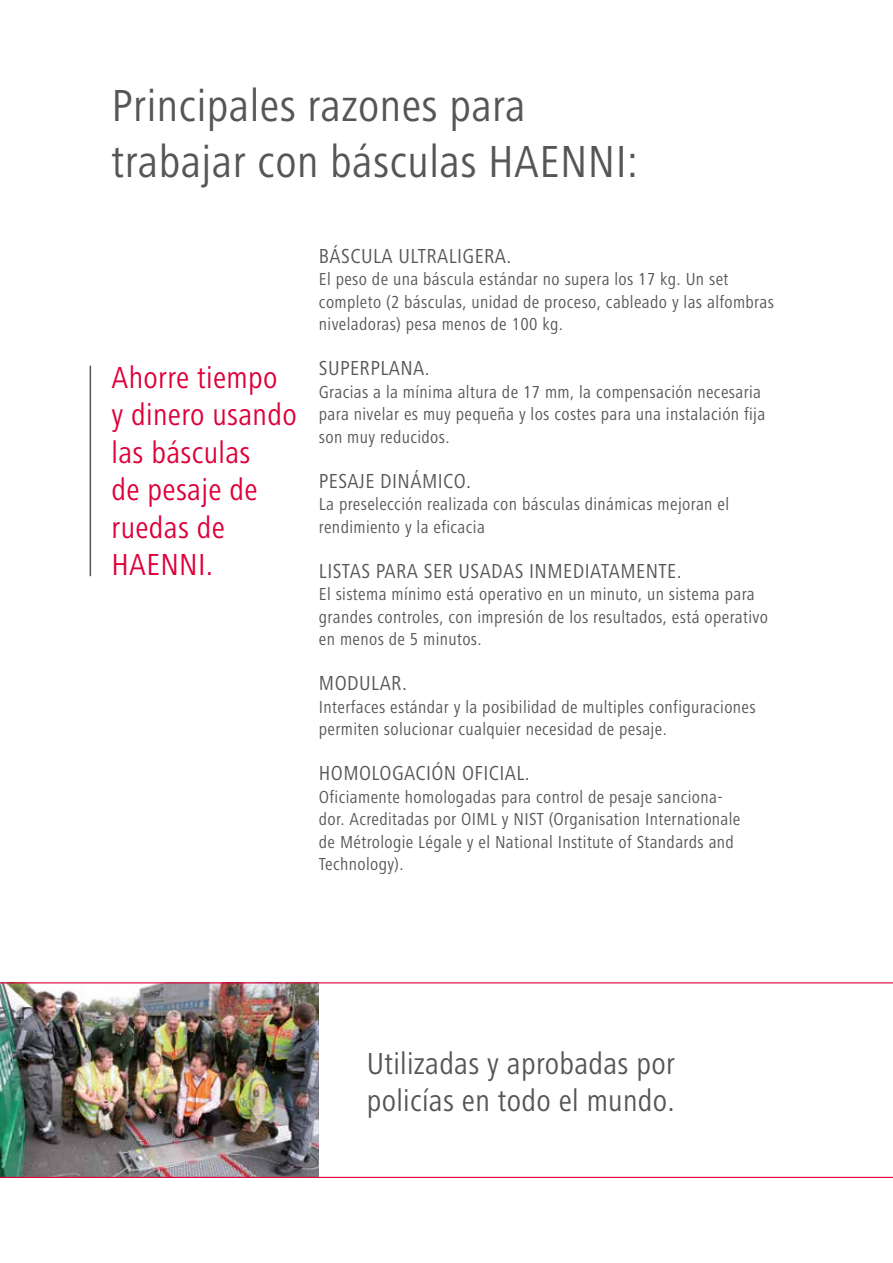
<style>
.page{position:relative;width:893px;height:1263px;background:#fff}
.page>*{position:absolute;margin:0;border:0;box-sizing:border-box;transform-origin:0 0}
.t1{font:condensed 46.5px/55.5px "Frutiger Next LT";letter-spacing:.01em;color:#565655}
.t2{font:condensed 31.5px/37.5px "Frutiger Next LT";letter-spacing:.01em;color:#dd0039}
.t3{font:condensed 31.5px/37.5px "Frutiger Next LT";letter-spacing:.01em;color:#565655}
.t4{font:condensed 21px "Frutiger Next LT";letter-spacing:.02em;color:#565655}
.t5{font:condensed 18px/22.5px "Frutiger Next LT";letter-spacing:.02em;color:#565655}
</style>
<div class="page">
<img style="left:0;top:983px;width:319px;height:194px">
<hr style="left:0;top:982px;width:893px;height:1px;background:#dd0039">
<hr style="left:0;top:1177px;width:893px;height:1px;background:#dd0039">
<hr style="left:90px;top:366px;width:1px;height:210px;background:#565655">
<h1 class="t1" style="left:112px;top:78px;width:528px">Principales razones para trabajar con básculas HAENNI:</h1>
<h2 class="t2" style="left:112px;top:359px;width:187px">Ahorre tiempo y dinero usando las básculas<br>de pesaje de ruedas de<br>HAENNI.</h2>
<p class="t4" style="left:319px;top:244px;width:194px">BÁSCULA ULTRALIGERA.</p>
<p class="t5" style="left:319px;top:268px;width:457px">El peso de una báscula estándar no supera los 17 kg. Un set completo (2 básculas, unidad de proceso, cableado y las alfombras niveladoras) pesa menos de 100 kg.</p>
<p class="t4" style="left:319px;top:357px;width:112px">SUPERPLANA.</p>
<p class="t5" style="left:319px;top:381px;width:448px">Gracias a la mínima altura de 17 mm, la compensación necesaria para nivelar es muy pequeña y los costes para una instalación fija son muy reducidos.</p>
<p class="t4" style="left:319px;top:469px;width:154px">PESAJE DINÁMICO.</p>
<p class="t5" style="left:319px;top:493px;width:412px">La preselección realizada con básculas dinámicas mejoran el rendimiento y la eficacia</p>
<p class="t4" style="left:319px;top:559px;width:364px">LISTAS PARA SER USADAS INMEDIATAMENTE.</p>
<p class="t5" style="left:319px;top:583px;width:450px">El sistema mínimo está operativo en un minuto, un sistema para grandes controles, con impresión de los resultados, está operativo en menos de 5 minutos.</p>
<p class="t4" style="left:319px;top:672px;width:89px">MODULAR.</p>
<p class="t5" style="left:319px;top:696px;width:438px">Interfaces estándar y la posibilidad de multiples configuraciones permiten solucionar cualquier necesidad de pesaje.</p>
<p class="t4" style="left:319px;top:762px;width:212px">HOMOLOGACIÓN OFICIAL.</p>
<p class="t5" style="left:319px;top:786px;width:423px">Oficiamente homologadas para control de pesaje sanciona&shy;dor. Acreditadas por OIML y NIST (Organisation Internationale de Métrologie Légale y el National Institute of Standards and Technology).</p>
<h2 class="t3" style="left:367px;top:1045px;width:310px">Utilizadas y aprobadas por policías en todo el mundo.</h2>
</div>
